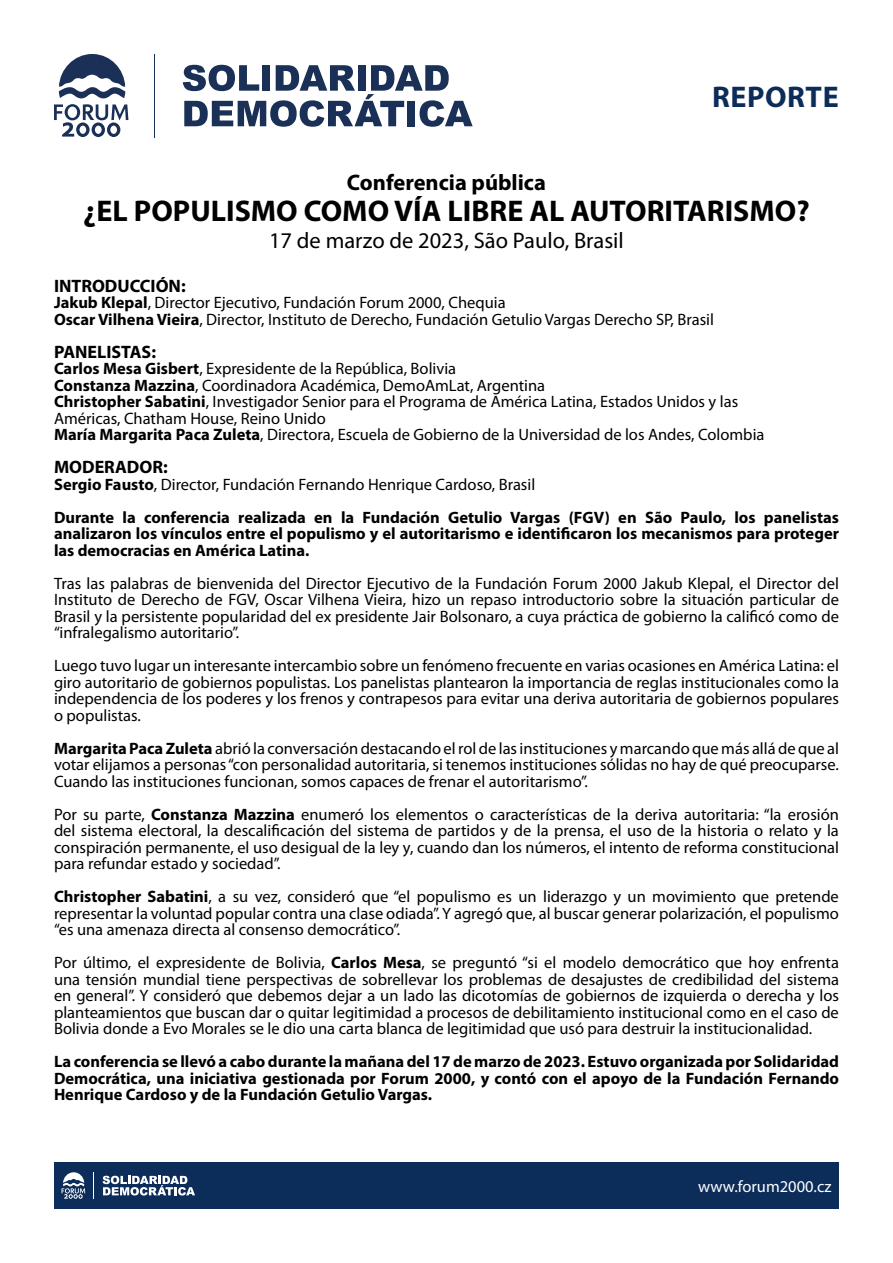
<style>
.page{position:relative;width:893px;height:1263px;background:#fff}
.page>*{position:absolute;margin:0;border:0;box-sizing:border-box;transform-origin:0 0}
.t1{font:700 30px "Myriad Pro";color:#000}
.t2{font:700 30px "Myriad Pro";letter-spacing:.02em;color:#0c2c59}
.t3{font:22.5px "Myriad Pro";color:#000}
.t4{font:700 22.5px "Myriad Pro";color:#000}
.t5{font:700 18px "Myriad Pro";color:#000}
.t6{font:16.5px/16.5px "Myriad Pro";color:#000;text-align:justify}
.t7{font:700 16.5px/16.5px "Myriad Pro";color:#000}
.t8{font:16.5px "Myriad Pro";color:#fff}
.s1{font-weight:700}
.s2{font-weight:400}
</style>
<div class="page">
<svg style="left:54px;top:104px;width:74px;height:33px"></svg>
<svg style="left:59px;top:54px;width:66px;height:44px"></svg>
<svg style="left:183px;top:65px;width:290px;height:62px"></svg>
<hr style="left:154px;top:54px;width:1px;height:83px;background:#1b3057">
<div style="left:54px;top:1162px;width:785px;height:47px;background:#0c2c59"></div>
<svg style="left:62px;top:1172px;width:23px;height:27px"></svg>
<svg style="left:103px;top:1176px;width:92px;height:19px"></svg>
<h1 class="t2" style="left:712px;top:77px;width:128px">REPORTE</h1>
<h2 class="t4" style="left:347px;top:167px;width:201px">Conferencia pública</h2>
<h1 class="t1" style="left:83px;top:191px;width:728px">¿EL POPULISMO COMO VÍA LIBRE AL AUTORITARISMO?</h1>
<h2 class="t3" style="left:269px;top:227px;width:356px">17 de marzo de 2023, São Paulo, Brasil</h2>
<p class="t5" style="left:54px;top:274px;width:133px">INTRODUCCIÓN:</p>
<p class="t6" style="left:54px;top:294px;width:661px"><span class="s1">Jakub Klepal</span>, Director Ejecutivo, Fundación Forum 2000, Chequia<br><span class="s1">Oscar Vilhena Vieira</span>, Director, Instituto de Derecho, Fundación Getulio Vargas Derecho SP, Brasil</p>
<p class="t5" style="left:54px;top:340px;width:104px">PANELISTAS:</p>
<p class="t6" style="left:54px;top:360px;width:712px;text-align:left"><span class="s1">Carlos Mesa Gisbert</span>, Expresidente de la República, Bolivia<br><span class="s1">Constanza Mazzina</span>, Coordinadora Académica, DemoAmLat, Argentina<br><span class="s1">Christopher Sabatini</span>, Investigador Senior para el Programa de América Latina, Estados Unidos y las Américas, Chatham House, Reino Unido<br><span class="s1">María Margarita Paca Zuleta</span>, Directora, Escuela de Gobierno de la Universidad de los Andes, Colombia</p>
<p class="t5" style="left:54px;top:455px;width:115px">MODERADOR:</p>
<p class="t7" style="left:54px;top:467px;width:786px;line-height:33px">Sergio Fausto<span class="s2">, Director, Fundación Fernando Henrique Cardoso, Brasil<br></span>Durante la conferencia realizada en la Fundación Getulio Vargas (FGV) en São Paulo, los panelistas</p>
<p class="t7" style="left:54px;top:525px;width:786px">analizaron los vínculos entre el populismo y el autoritarismo e identificaron los mecanismos para proteger las democracias en América Latina.</p>
<p class="t6" style="left:54px;top:574px;width:786px">Tras las palabras de bienvenida del Director Ejecutivo de la Fundación Forum 2000 Jakub Klepal, el Director del Instituto de Derecho de FGV, Oscar Vilhena Vieira, hizo un repaso introductorio sobre la situación particular de Brasil y la persistente popularidad del ex presidente Jair Bolsonaro, a cuya práctica de gobierno la calificó como de “infralegalismo autoritario”.</p>
<p class="t6" style="left:54px;top:657px;width:786px">Luego tuvo lugar un interesante intercambio sobre un fenómeno frecuente en varias ocasiones en América Latina: el giro autoritario de gobiernos populistas. Los panelistas plantearon la importancia de reglas institucionales como la independencia de los poderes y los frenos y contrapesos para evitar una deriva autoritaria de gobiernos populares o populistas.</p>
<p class="t6" style="left:54px;top:739px;width:787px"><span class="s1">Margarita Paca Zuleta</span> abrió la conversación destacando el rol de las instituciones y marcando que más allá de que al votar elijamos a personas “con personalidad autoritaria, si tenemos instituciones sólidas no hay de qué preocuparse.<br>Cuando las instituciones funcionan, somos capaces de frenar el autoritarismo”.</p>
<p class="t6" style="left:54px;top:805px;width:786px">Por su parte, <span class="s1">Constanza Mazzina</span> enumeró los elementos o características de la deriva autoritaria: “la erosión del sistema electoral, la descalificación del sistema de partidos y de la prensa, el uso de la historia o relato y la conspiración permanente, el uso desigual de la ley y, cuando dan los números, el intento de reforma constitucional para refundar estado y sociedad”.</p>
<p class="t6" style="left:54px;top:888px;width:786px"><span class="s1">Christopher Sabatini</span>, a su vez, consideró que “el populismo es un liderazgo y un movimiento que pretende representar la voluntad popular contra una clase odiada”. Y agregó que, al buscar generar polarización, el populismo “es una amenaza directa al consenso democrático”.</p>
<p class="t6" style="left:54px;top:954px;width:786px">Por último, el expresidente de Bolivia, <span class="s1">Carlos Mesa</span>, se preguntó “si el modelo democrático que hoy enfrenta una tensión mundial tiene perspectivas de sobrellevar los problemas de desajustes de credibilidad del sistema en general”. Y consideró que debemos dejar a un lado las dicotomías de gobiernos de izquierda o derecha y los planteamientos que buscan dar o quitar legitimidad a procesos de debilitamiento institucional como en el caso de Bolivia donde a Evo Morales se le dio una carta blanca de legitimidad que usó para destruir la institucionalidad.</p>
<p class="t7" style="left:54px;top:1053px;width:787px;text-align:justify">La conferencia se llevó a cabo durante la mañana del 17 de marzo de 2023. Estuvo organizada por Solidaridad Democrática, una iniciativa gestionada por Forum 2000, y contó con el apoyo de la Fundación Fernando Henrique Cardoso y de la Fundación Getulio Vargas.</p>
<p class="t8" style="left:698px;top:1176px;width:135px">www.forum2000.cz</p>
</div>
